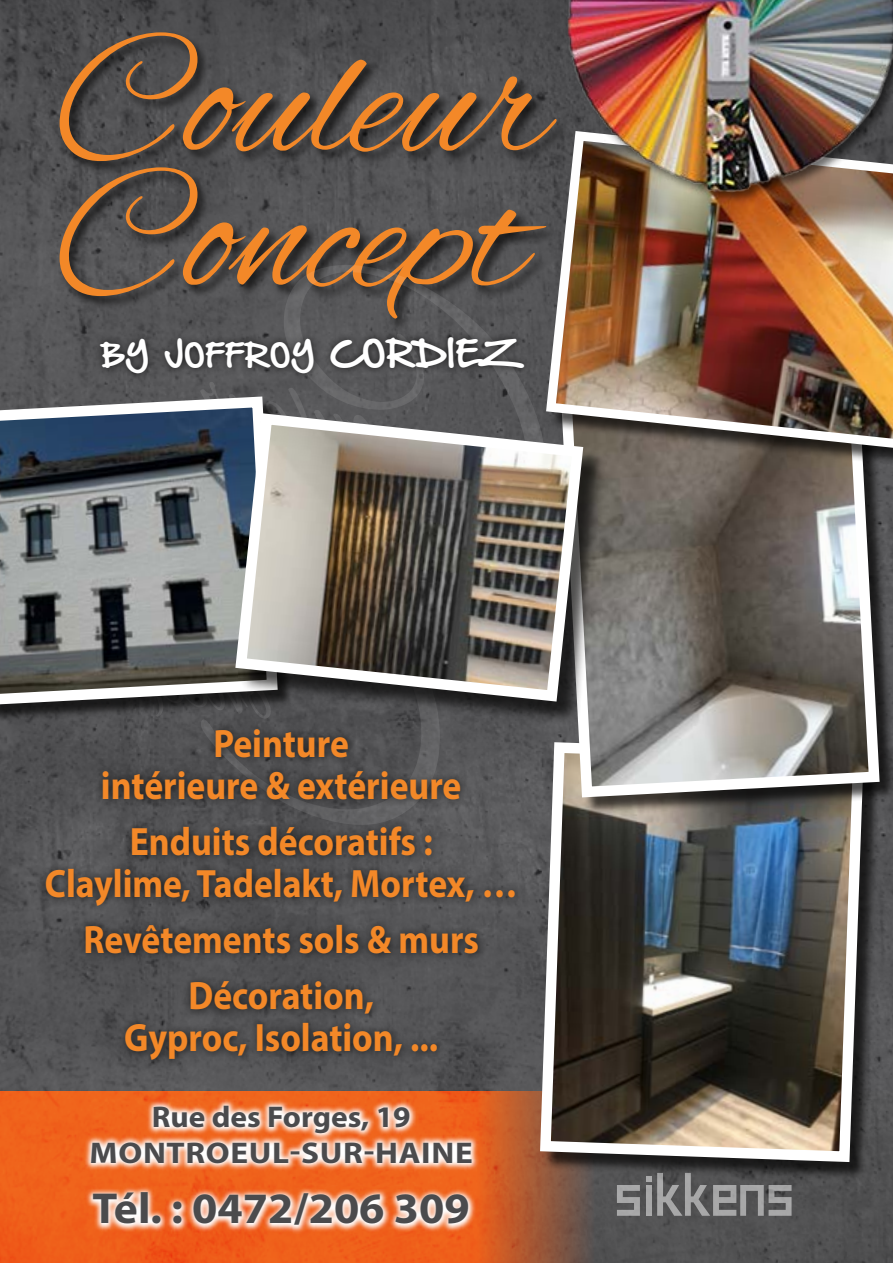
<style>
.page{position:relative;width:893px;height:1263px;background:#fff}
.page>*{position:absolute;margin:0;border:0;box-sizing:border-box;transform-origin:0 0}
.t1{font:180px/135px "Alex Brush";color:#f38828}
.t2{font:700 43.5px "Myriad Pro";color:#4b4b4d;scale:1.05 1}
.t3{font:700 39.75px/42.2px "Myriad Pro";color:#f38828;text-align:center;scale:.9 1}
.t4{font:700 30px/36px "Myriad Pro";letter-spacing:.02em;color:#4b4b4d;text-align:center;scale:1.05 1}
.t5{font:26.4px "Hand Of Sean Demo";color:#fff;scale:1.12 1}
.s1{font-size:30px}
</style>
<div class="page">
<img style="left:0;top:0;width:893px;height:1091px">
<div style="left:57px;top:31px;width:513px;height:301px;background:#181716;opacity:.75"></div>
<svg style="left:0;top:1091px;width:893px;height:172px;background:#ae5931"></svg>
<svg style="left:84px;top:1098px;width:395px;height:135px"></svg>
<div style="left:93px;top:329px;width:438px;height:51px;background:#181716;opacity:.75"></div>
<div style="left:37px;top:720px;width:486px;height:348px;background:#181716;opacity:.75"></div>
<svg style="left:617px;top:1185px;width:23px;height:31px"></svg>
<svg style="left:646px;top:1180px;width:146px;height:36px;background:#79797a"></svg>
<div style="left:543px;top:745px;width:339px;height:435px;background:#181716;opacity:.75"></div>
<img style="left:535px;top:737px;width:334px;height:430px">
<svg style="left:0;top:391px;width:246px;height:320px;background:#676d74"></svg>
<div style="left:564px;top:391px;width:329px;height:424px;background:#181716;opacity:.75"></div>
<svg style="left:556px;top:469px;width:329px;height:334px;background:#7f7c77"></svg>
<div style="left:239px;top:416px;width:368px;height:309px;background:#181716;opacity:.75"></div>
<svg style="left:230px;top:407px;width:359px;height:300px;background:#787675"></svg>
<div style="left:549px;top:134px;width:344px;height:335px;background:#181716;opacity:.75"></div>
<img style="left:578px;top:363px;width:315px;height:93px">
<img style="left:520px;top:0;width:373px;height:363px">
<svg style="left:246px;top:253px;width:332px;height:317px;background:#706c69"></svg>
<svg style="left:140px;top:522px;width:332px;height:316px;background:#63615f"></svg>
<h1 class="t1" style="left:54px;top:46px;width:497px">Couleur<br>Concept</h1>
<p class="t5" style="left:101px;top:343px;width:374px">BY JOFFROY <span class="s1">CORDIEZ</span></p>
<p class="t3" style="left:101px;top:721px;width:402px">Peinture<br>intérieure &amp; extérieure</p>
<p class="t3" style="left:45px;top:819px;width:527px">Enduits décoratifs :<br>Claylime, Tadelakt, Mortex, …</p>
<p class="t3" style="left:83px;top:910px;width:441px;line-height:55.9px">Revêtements sols &amp; murs<br>Décoration,</p>
<p class="t3" style="left:124px;top:1015px;width:350px">Gyproc, Isolation, ...</p>
<p class="t4" style="left:90px;top:1098px;width:366px">Rue des Forges, 19<br>MONTROEUL-SUR-HAINE</p>
<p class="t2" style="left:93px;top:1180px;width:361px">Tél. : 0472/206 309</p>
</div>
